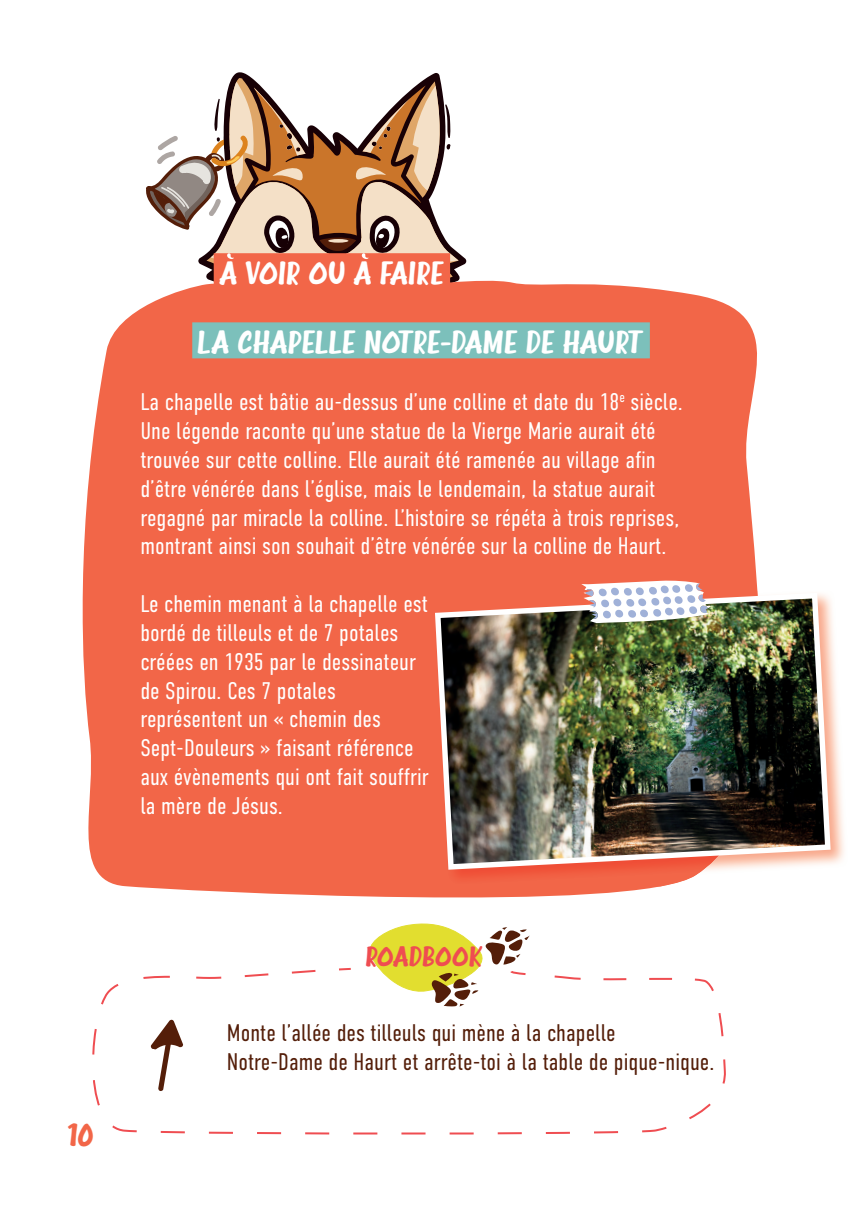
<style>
.page{position:relative;width:862px;height:1214px;background:#fff}
.page>*{position:absolute;margin:0;border:0;box-sizing:border-box;transform-origin:0 0}
.t1{font:32px "Brandon Bromley";letter-spacing:.015em;color:#fff}
.t2{font:32px "Brandon Bromley";color:#f26648}
.t3{font:28px "Brandon Bromley";letter-spacing:.015em;color:#ef4d51}
.t4{font:300 24px/28.8px "DIN Condensed";color:#fff}
.t5{font:300 24px/28.8px "DIN Condensed";color:#541e09}
</style>
<div class="page">
<div style="left:82px;top:277px;width:676px;height:621px;background:#f26648"></div>
<svg style="left:369px;top:923px;width:161px;height:43px"></svg>
<svg style="left:92px;top:1029px;width:7px;height:77px"></svg>
<svg style="left:168px;top:1133px;width:450px;height:1px"></svg>
<svg style="left:99px;top:966px;width:627px;height:167px"></svg>
<img style="left:833px;top:643px;width:11px;height:221px">
<img style="left:433px;top:872px;width:325px;height:14px">
<img style="left:432px;top:590px;width:401px;height:282px">
<img style="left:581px;top:580px;width:130px;height:43px">
<div style="left:192px;top:322px;width:458px;height:36px;background:#7cc0bb"></div>
<svg style="left:145px;top:78px;width:314px;height:253px"></svg>
<h1 class="t1" style="left:219px;top:259px;width:226px">A VOIR OU A FAIRE</h1>
<h1 class="t1" style="left:198px;top:328px;width:448px">LA CHAPELLE NOTRE-DAME DE HAURT</h1>
<p class="t4" style="left:140px;top:388px;width:544px">La chapelle est bâtie au-dessus d’une colline et date du 18<sup>e</sup> siècle.<br>Une légende raconte qu’une statue de la Vierge Marie aurait été trouvée sur cette colline. Elle aurait été ramenée au village afin d’être vénérée dans l’église, mais le lendemain, la statue aurait regagné par miracle la colline. L’histoire se répéta à trois reprises, montrant ainsi son souhait d’être vénérée sur la colline de Haurt.</p>
<p class="t4" style="left:140px;top:589px;width:290px">Le chemin menant à la chapelle est bordé de tilleuls et de 7 potales créées en 1935 par le dessinateur de Spirou. Ces 7 potales représentent un « chemin des<br>Sept-Douleurs » faisant référence aux évènements qui ont fait souffrir la mère de Jésus.</p>
<h1 class="t2" style="left:68px;top:1120px;width:27px">10</h1>
<p class="t3" style="left:366px;top:944px;width:118px">ROADBOOK</p>
<p class="t5" style="left:227px;top:1018px;width:489px">Monte l’allée des tilleuls qui mène à la chapelle<br>Notre-Dame de Haurt et arrête-toi à la table de pique-nique.</p>
</div>
